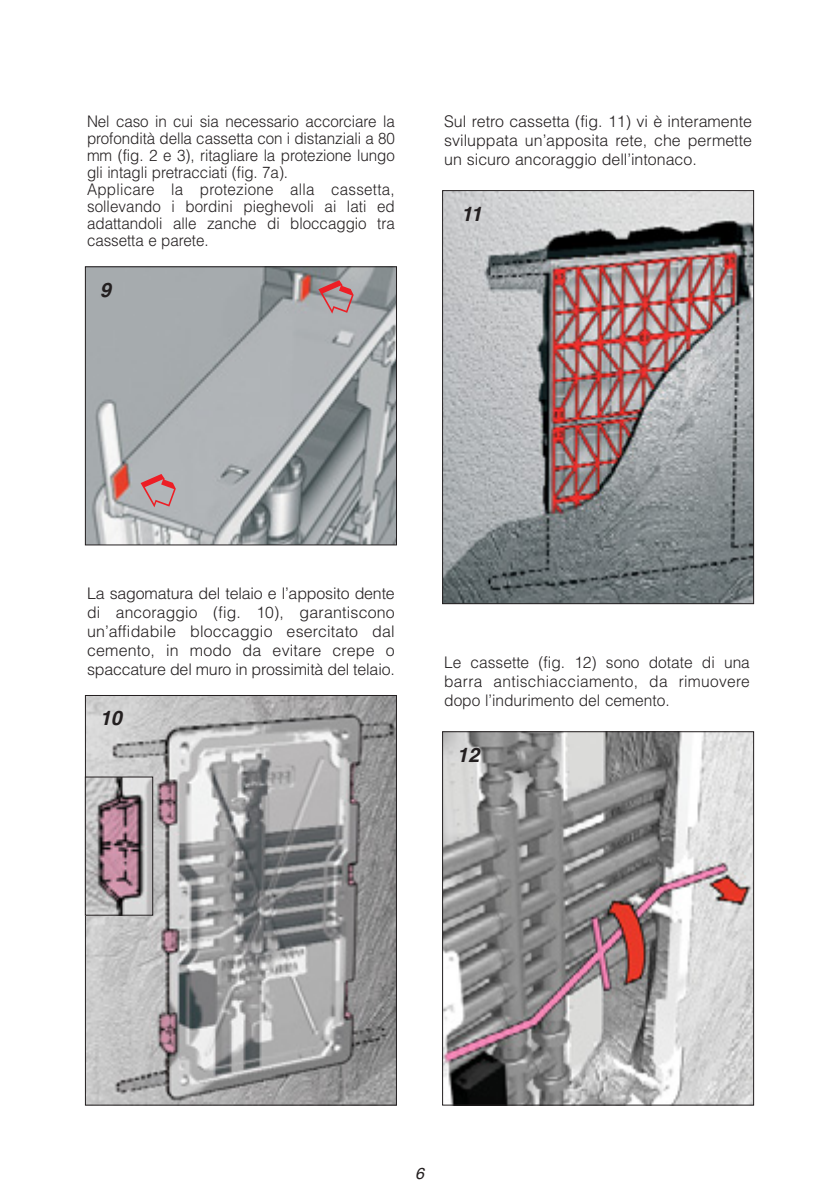
<style>
.page{position:relative;width:840px;height:1190px;background:#fff}
.page>*{position:absolute;margin:0;border:0;box-sizing:border-box;transform-origin:0 0}
.t1{font:italic 700 20px "Helvetica";color:#231f20}
.t2{font:300 16px/19.2px "Helvetica";letter-spacing:-.005em;color:#231f20;text-align:justify}
.t3{font:300 16px/17px "Helvetica";letter-spacing:-.005em;color:#231f20;scale:.95 1}
.t4{font:italic 16px "Helvetica";color:#231f20}
</style>
<div class="page">
<img style="left:87px;top:697px;width:308px;height:407px">
<div style="left:85px;top:695px;width:312px;height:411px;border:1px solid #231f20"></div>
<img style="left:87px;top:779px;width:64px;height:135px">
<div style="left:85px;top:777px;width:68px;height:139px;border:1px solid #231f20"></div>
<img style="left:444px;top:192px;width:308px;height:410px">
<div style="left:442px;top:190px;width:312px;height:414px;border:1px solid #231f20"></div>
<img style="left:87px;top:268px;width:308px;height:275px">
<div style="left:85px;top:266px;width:312px;height:279px;border:1px solid #231f20"></div>
<img style="left:444px;top:733px;width:308px;height:371px">
<div style="left:442px;top:731px;width:312px;height:375px;border:1px solid #231f20"></div>
<svg style="left:312px;top:275px;width:45px;height:43px;background:#a1a6a9"></svg>
<div style="left:134px;top:468px;width:45px;height:44px;background:#b1b5b8"></div>
<p class="t3" style="left:87px;top:114px;width:326px">Nel caso in cui sia necessario accorciare la profondità della cassetta con i distanziali a 80 mm (fig. 2 e 3), ritagliare la protezione lungo gli intagli pretracciati (fig. 7a).<br>Applicare la protezione alla cassetta, sollevando i bordini pieghevoli ai lati ed adattandoli alle zanche di bloccaggio tra cassetta e parete.</p>
<p class="t1" style="left:100px;top:282px;width:17px">9</p>
<p class="t2" style="left:444px;top:113px;width:309px">Sul retro cassetta (fig. 11) vi è interamente sviluppata un’apposita rete, che permette un sicuro ancoraggio dell’intonaco.</p>
<p class="t1" style="left:461px;top:206px;width:26px">11</p>
<p class="t2" style="left:87px;top:585px;width:309px">La sagomatura del telaio e l’apposito dente di ancoraggio (fig. 10), garantiscono un’affidabile bloccaggio esercitato dal cemento, in modo da evitare crepe o spaccature del muro in prossimità del telaio.</p>
<p class="t1" style="left:100px;top:711px;width:28px">10</p>
<p class="t2" style="left:444px;top:654px;width:307px">Le cassette (fig. 12) sono dotate di una barra antischiacciamento, da rimuovere dopo l’indurimento del cemento.</p>
<p class="t1" style="left:457px;top:747px;width:28px">12</p>
<p class="t4" style="left:415px;top:1167px;width:14px">6</p>
</div>
